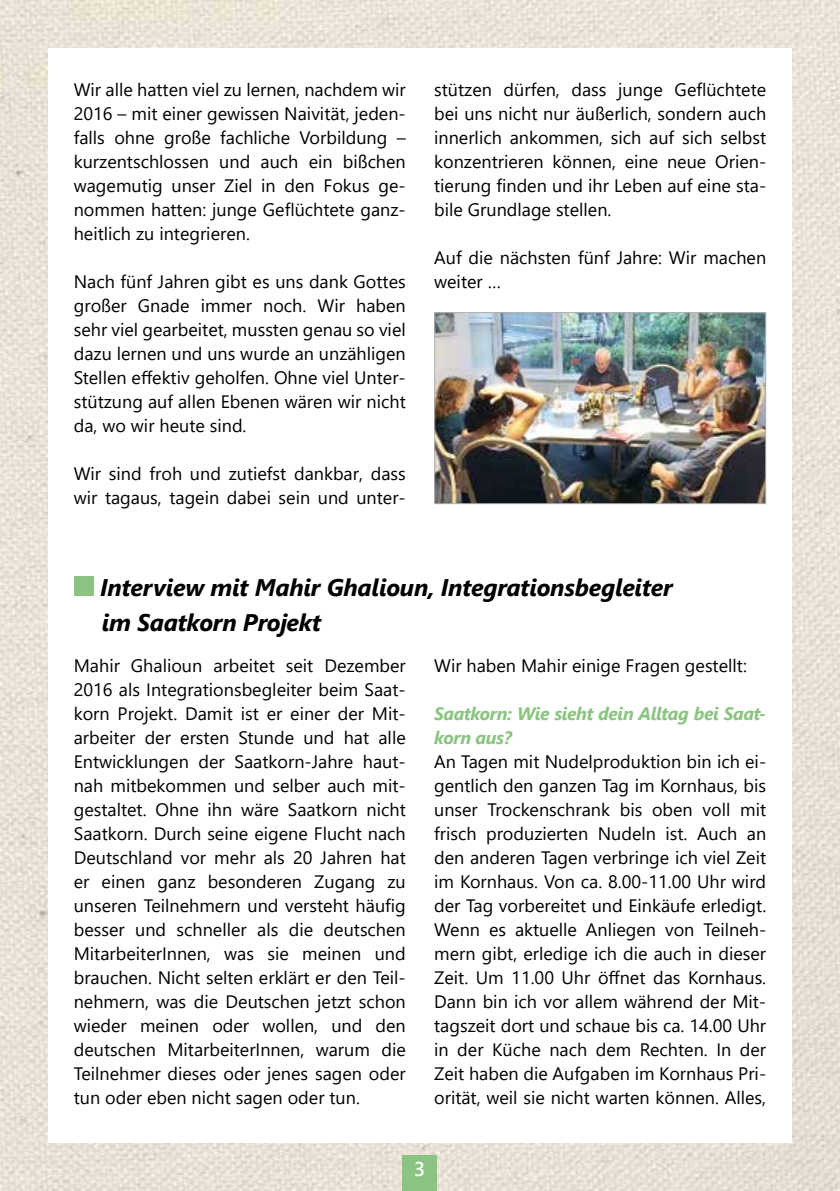
<style>
.page{position:relative;width:840px;height:1191px;background:#fff}
.page>*{position:absolute;margin:0;border:0;box-sizing:border-box;transform-origin:0 0}
.t1{font:italic 700 24px/35.4px "Segoe UI";letter-spacing:-.01em;color:#000}
.t2{font:600 20px "Segoe UI";color:#fff}
.t3{font:18px/24px "Segoe UI";color:#000;text-align:justify}
.t4{font:italic 700 18px/24px "Segoe UI";letter-spacing:-.02em;color:#8bc481}
</style>
<div class="page">
<img style="left:0;top:0;width:839px;height:1191px">
<div style="left:48px;top:48px;width:743px;height:1094px;background:#fff"></div>
<div style="left:402px;top:1155px;width:34px;height:36px;background:#8bc481"></div>
<div style="left:74px;top:576px;width:20px;height:20px;background:#8bc481"></div>
<img style="left:436px;top:314px;width:327px;height:188px">
<div style="left:434px;top:312px;width:331px;height:192px;border:1px solid #b3b2b2"></div>
<p class="t3" style="left:74px;top:76px;width:333px">Wir alle hatten viel zu lernen, nachdem wir 2016 – mit einer gewissen Naivität, jeden&shy;falls ohne große fachliche Vorbildung – kurzentschlossen und auch ein bißchen wagemutig unser Ziel in den Fokus ge&shy;nommen hatten: junge Geflüchtete ganz&shy;heitlich zu integrieren.</p>
<p class="t3" style="left:74px;top:268px;width:333px">Nach fünf Jahren gibt es uns dank Gottes großer Gnade immer noch. Wir haben sehr viel gearbeitet, mussten genau so viel dazu lernen und uns wurde an unzähligen Stellen effektiv geholfen. Ohne viel Unter&shy;stützung auf allen Ebenen wären wir nicht da, wo wir heute sind.</p>
<p class="t3" style="left:74px;top:460px;width:333px">Wir sind froh und zutiefst dankbar, dass wir tagaus, tagein dabei sein und unter-</p>
<p class="t3" style="left:434px;top:76px;width:333px">stützen dürfen, dass junge Geflüchtete bei uns nicht nur äußerlich, sondern auch innerlich ankommen, sich auf sich selbst konzentrieren können, eine neue Orien&shy;tierung finden und ihr Leben auf eine sta&shy;bile Grundlage stellen.</p>
<p class="t3" style="left:434px;top:244px;width:333px">Auf die nächsten fünf Jahre: Wir machen weiter …</p>
<h1 class="t1" style="left:100px;top:566px;width:573px">Interview mit Mahir Ghalioun, Integrationsbegleiter im Saatkorn Projekt</h1>
<p class="t3" style="left:74px;top:652px;width:333px">Mahir Ghalioun arbeitet seit Dezember 2016 als Integrationsbegleiter beim Saat&shy;korn Projekt. Damit ist er einer der Mit&shy;arbeiter der ersten Stunde und hat alle Entwicklungen der Saatkorn-Jahre haut&shy;nah mitbekommen und selber auch mit&shy;gestaltet. Ohne ihn wäre Saatkorn nicht Saatkorn. Durch seine eigene Flucht nach Deutschland vor mehr als 20 Jahren hat er einen ganz besonderen Zugang zu unseren Teilnehmern und versteht häufig besser und schneller als die deutschen MitarbeiterInnen, was sie meinen und brauchen. Nicht selten erklärt er den Teil&shy;nehmern, was die Deutschen jetzt schon wieder meinen oder wollen, und den deutschen MitarbeiterInnen, warum die Teilnehmer dieses oder jenes sagen oder tun oder eben nicht sagen oder tun.</p>
<p class="t3" style="left:434px;top:652px;width:314px">Wir haben Mahir einige Fragen gestellt:</p>
<p class="t4" style="left:434px;top:699px;width:333px">Saatkorn: Wie sieht dein Alltag bei Saat&shy;korn aus?</p>
<p class="t3" style="left:434px;top:748px;width:333px">An Tagen mit Nudelproduktion bin ich ei&shy;gentlich den ganzen Tag im Kornhaus, bis unser Trockenschrank bis oben voll mit frisch produzierten Nudeln ist. Auch an den anderen Tagen verbringe ich viel Zeit im Kornhaus. Von ca. 8.00-11.00 Uhr wird der Tag vorbereitet und Einkäufe erledigt.<br>Wenn es aktuelle Anliegen von Teilneh&shy;mern gibt, erledige ich die auch in dieser Zeit. Um 11.00 Uhr öffnet das Kornhaus.<br>Dann bin ich vor allem während der Mit&shy;tagszeit dort und schaue bis ca. 14.00 Uhr in der Küche nach dem Rechten. In der Zeit haben die Aufgaben im Kornhaus Pri&shy;orität, weil sie nicht warten können. Alles,</p>
<p class="t2" style="left:414px;top:1149px;width:13px">3</p>
</div>
